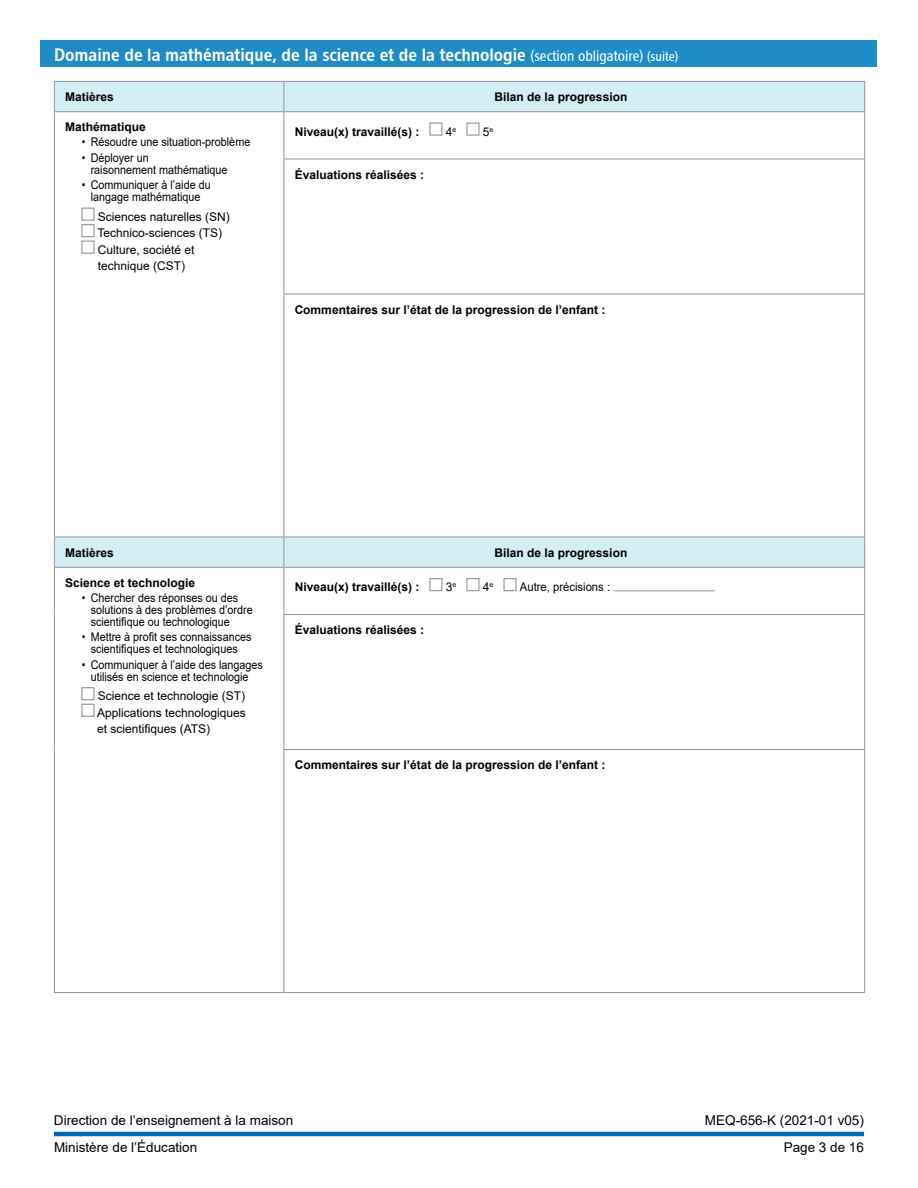
<style>
.page{position:relative;width:918px;height:1188px;background:#fff}
.page>*{position:absolute;margin:0;border:0;box-sizing:border-box;transform-origin:0 0}
.t1{font:18px "Chaloult Cond Demi Gras Normal";color:#fff}
.t2{font:13.5px "Arial";color:#000}
.t3{font:12px/12px "Arial";color:#000;text-align:center;scale:.9 1}
.t4{font:700 12px "Arial";color:#000}
.t5{font:12px/16.5px "Arial";color:#000}
.t6{font:12px "Arial";color:#000;scale:.94 1}
.s1{font-family:"Chaloult Cond Normal";font-size:15px}
.s2{font-family:"Chaloult Cond Normal";font-size:13.5px}
</style>
<div class="page">
<hr style="left:54px;top:1132px;width:810px;height:4px;background:#006bb7">
<div style="left:40px;top:40px;width:838px;height:28px;background:#1f8dc5"></div>
<svg style="left:55px;top:82px;width:809px;height:485px"></svg>
<hr style="left:54px;top:81px;width:230px;height:1px;background:#939598">
<svg style="left:54px;top:82px;width:1px;height:29px"></svg>
<hr style="left:284px;top:81px;width:581px;height:1px;background:#939598">
<svg style="left:284px;top:82px;width:1px;height:29px"></svg>
<svg style="left:864px;top:82px;width:1px;height:29px"></svg>
<hr style="left:54px;top:111px;width:230px;height:1px;background:#939598">
<hr style="left:54px;top:112px;width:1px;height:47px;background:#939598">
<hr style="left:284px;top:111px;width:581px;height:1px;background:#939598">
<hr style="left:284px;top:112px;width:1px;height:47px;background:#939598">
<hr style="left:864px;top:112px;width:1px;height:47px;background:#939598">
<hr style="left:54px;top:159px;width:1px;height:135px;background:#939598">
<hr style="left:284px;top:159px;width:581px;height:1px;background:#939598">
<hr style="left:284px;top:159px;width:1px;height:135px;background:#939598">
<hr style="left:864px;top:159px;width:1px;height:135px;background:#939598">
<hr style="left:54px;top:294px;width:1px;height:243px;background:#939598">
<hr style="left:284px;top:294px;width:581px;height:1px;background:#939598">
<hr style="left:284px;top:294px;width:1px;height:243px;background:#939598">
<hr style="left:864px;top:294px;width:1px;height:243px;background:#939598">
<hr style="left:54px;top:537px;width:230px;height:1px;background:#939598">
<hr style="left:54px;top:537px;width:1px;height:30px;background:#939598">
<hr style="left:284px;top:537px;width:581px;height:1px;background:#939598">
<hr style="left:284px;top:537px;width:1px;height:30px;background:#939598">
<hr style="left:864px;top:537px;width:1px;height:30px;background:#939598">
<hr style="left:54px;top:567px;width:230px;height:1px;background:#939598">
<hr style="left:54px;top:568px;width:1px;height:47px;background:#939598">
<hr style="left:284px;top:567px;width:581px;height:1px;background:#939598">
<hr style="left:284px;top:568px;width:1px;height:46px;background:#939598">
<hr style="left:864px;top:568px;width:1px;height:46px;background:#939598">
<hr style="left:54px;top:615px;width:1px;height:135px;background:#939598">
<hr style="left:284px;top:614px;width:581px;height:1px;background:#939598">
<hr style="left:284px;top:615px;width:1px;height:134px;background:#939598">
<hr style="left:864px;top:615px;width:1px;height:134px;background:#939598">
<hr style="left:54px;top:750px;width:1px;height:242px;background:#939598">
<hr style="left:284px;top:749px;width:581px;height:1px;background:#939598">
<hr style="left:284px;top:750px;width:1px;height:242px;background:#939598">
<hr style="left:864px;top:750px;width:1px;height:242px;background:#939598">
<hr style="left:54px;top:992px;width:230px;height:1px;background:#939598">
<hr style="left:284px;top:992px;width:581px;height:1px;background:#939598">
<div style="left:81px;top:208px;width:13px;height:13px;border:1px solid #939598"></div>
<div style="left:81px;top:224px;width:13px;height:13px;border:1px solid #939598"></div>
<div style="left:81px;top:241px;width:13px;height:13px;border:1px solid #939598"></div>
<div style="left:429px;top:123px;width:14px;height:13px;border:1px solid #939598"></div>
<div style="left:466px;top:123px;width:14px;height:13px;border:1px solid #939598"></div>
<div style="left:81px;top:687px;width:13px;height:13px;border:1px solid #939598"></div>
<div style="left:81px;top:704px;width:13px;height:13px;border:1px solid #939598"></div>
<div style="left:429px;top:578px;width:14px;height:13px;border:1px solid #939598"></div>
<div style="left:466px;top:578px;width:14px;height:13px;border:1px solid #939598"></div>
<div style="left:503px;top:578px;width:14px;height:13px;border:1px solid #939598"></div>
<hr style="left:614px;top:590px;width:101px;height:1px;background:#939598">
<h1 class="t1" style="left:54px;top:43px;width:626px">Domaine de la mathématique, de la science et de la technologie <span class="s1">(section obligatoire)</span> <span class="s2">(suite)</span></h1>
<h4 class="t4" style="left:65px;top:88px;width:50px">Matières</h4>
<h4 class="t4" style="left:495px;top:88px;width:134px">Bilan de la progression</h4>
<p class="t4" style="left:65px;top:119px;width:82px">Mathématique</p>
<p class="t3" style="left:82px;top:136px;width:189px">• Résoudre une situation-problème</p>
<p class="t3" style="left:91px;top:151px;width:154px;text-align:left;text-indent:-9px">• Déployer un<br>raisonnement mathématique</p>
<p class="t3" style="left:82px;top:179px;width:145px">• Communiquer à l’aide du langage mathématique</p>
<p class="t5" style="left:98px;top:208px;width:134px">Sciences naturelles (SN)<br>Technico-sciences (TS)<br>Culture, société et technique (CST)</p>
<p class="t4" style="left:295px;top:123px;width:126px">Niveau(x) travaillé(s) :</p>
<p class="t5" style="left:446px;top:123px;width:12px">4<sup>e</sup></p>
<p class="t5" style="left:483px;top:123px;width:12px">5<sup>e</sup></p>
<p class="t4" style="left:295px;top:166px;width:131px">Évaluations réalisées :</p>
<p class="t4" style="left:295px;top:301px;width:312px">Commentaires sur l’état de la progression de l’enfant :</p>
<h4 class="t4" style="left:65px;top:544px;width:50px">Matières</h4>
<h4 class="t4" style="left:495px;top:544px;width:134px">Bilan de la progression</h4>
<p class="t4" style="left:65px;top:574px;width:132px">Science et technologie</p>
<p class="t3" style="left:91px;top:592px;width:182px;text-align:left;text-indent:-9px">• Chercher des réponses ou des solutions à des problèmes d’ordre scientifique ou technologique</p>
<p class="t3" style="left:82px;top:631px;width:190px">• Mettre à profit ses connaissances scientifiques et technologiques</p>
<p class="t3" style="left:82px;top:658px;width:203px">• Communiquer à l’aide des langages utilisés en science et technologie</p>
<p class="t5" style="left:97px;top:688px;width:150px;text-align:justify">Science et technologie (ST)<br>Applications technologiques et scientifiques (ATS)</p>
<p class="t4" style="left:295px;top:579px;width:126px">Niveau(x) travaillé(s) :</p>
<p class="t5" style="left:446px;top:579px;width:12px">3<sup>e</sup></p>
<p class="t5" style="left:483px;top:579px;width:12px">4<sup>e</sup></p>
<p class="t6" style="left:520px;top:579px;width:98px">Autre, précisions :</p>
<p class="t4" style="left:295px;top:621px;width:131px">Évaluations réalisées :</p>
<p class="t4" style="left:295px;top:756px;width:312px">Commentaires sur l’état de la progression de l’enfant :</p>
<p class="t2" style="left:54px;top:1111px;width:241px">Direction de l’enseignement à la maison</p>
<p class="t2" style="left:705px;top:1111px;width:161px">MEQ-656-K (2021-01 v05)</p>
<p class="t2" style="left:54px;top:1138px;width:145px">Ministère de l’Éducation</p>
<p class="t2" style="left:784px;top:1138px;width:82px">Page 3 de 16</p>
</div>
